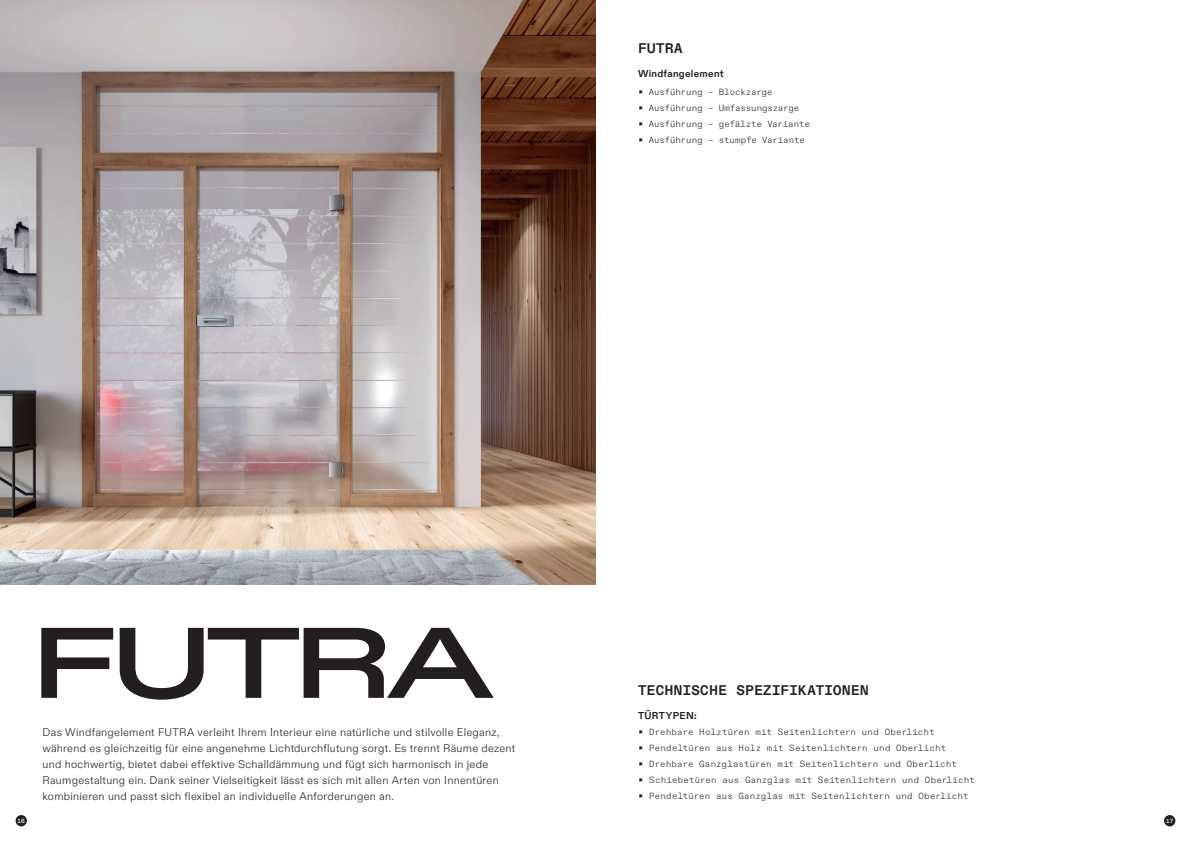
<style>
.page{position:relative;width:1191px;height:842px;background:#fff}
.page>*{position:absolute;margin:0;border:0;box-sizing:border-box;transform-origin:0 0}
.t1{font:700 100px "ABC Diatype Expanded Unlicensed Trial";letter-spacing:-.05em;color:#231f20;scale:1.12 1}
.t2{font:700 14px "ABC Diatype Mono Unlicensed Trial";letter-spacing:.04em;color:#231f20}
.t3{font:11px/16px "ABC Diatype Plus Variable Unlicensed Trial";letter-spacing:.025em;color:#231f20}
.t4{font:700 10px "ABC Diatype Unlicensed Trial";letter-spacing:.03em;color:#231f20}
.t5{font:300 9px "ABC Diatype Mono Unlicensed Trial";letter-spacing:.015em;color:#231f20}
.t6{font:300 9px "ABC Diatype Mono Unlicensed Trial";letter-spacing:-.005em;color:#231f20}
.t7{font:300 9px "ABC Diatype Mono Unlicensed Trial";letter-spacing:-.01em;color:#231f20}
.t8{font:500 6px "ABC Diatype Mono Unlicensed Trial";color:#fff}
</style>
<div class="page">
<div style="left:16px;top:815px;width:11px;height:11px;background:#231f20;border-radius:50%"></div>
<div style="left:1164px;top:815px;width:11px;height:11px;background:#231f20;border-radius:50%"></div>
<img style="left:0;top:0;width:595px;height:584px">
<p class="t2" style="left:638px;top:40px;width:46px">FUTRA</p>
<p class="t4" style="left:638px;top:66px;width:87px">Windfangelement</p>
<p class="t6" style="left:638px;top:87px;width:136px">▪ Ausführung – Blockzarge</p>
<p class="t7" style="left:638px;top:103px;width:163px">▪ Ausführung – Umfassungszarge</p>
<p class="t6" style="left:638px;top:119px;width:173px">▪ Ausführung – gefälzte Variante</p>
<p class="t6" style="left:638px;top:135px;width:168px">▪ Ausführung – stumpfe Variante</p>
<h1 class="t1" style="left:32px;top:601px;width:413px">FUTRA</h1>
<p class="t3" style="left:43px;top:724px;width:474px">Das Windfangelement FUTRA verleiht Ihrem Interieur eine natürliche und stilvolle Eleganz, während es gleichzeitig für eine angenehme Lichtdurchflutung sorgt. Es trennt Räume dezent und hochwertig, bietet dabei effektive Schalldämmung und fügt sich harmonisch in jede Raumgestaltung ein. Dank seiner Vielseitigkeit lässt es sich mit allen Arten von Innentüren kombinieren und passt sich flexibel an individuelle Anforderungen an.</p>
<p class="t2" style="left:638px;top:682px;width:232px">TECHNISCHE SPEZIFIKATIONEN</p>
<p class="t4" style="left:638px;top:708px;width:60px">TÜRTYPEN:</p>
<p class="t5" style="left:638px;top:727px;width:298px">▪ Drehbare Holztüren mit Seitenlichtern und Oberlicht</p>
<p class="t5" style="left:638px;top:743px;width:310px">▪ Pendeltüren aus Holz mit Seitenlichtern und Oberlicht</p>
<p class="t5" style="left:638px;top:759px;width:320px">▪ Drehbare Ganzglastüren mit Seitenlichtern und Oberlicht</p>
<p class="t5" style="left:638px;top:775px;width:338px">▪ Schiebetüren aus Ganzglas mit Seitenlichtern und Oberlicht</p>
<p class="t5" style="left:638px;top:791px;width:332px">▪ Pendeltüren aus Ganzglas mit Seitenlichtern und Oberlicht</p>
<p class="t8" style="left:18px;top:817px;width:9px">16</p>
<p class="t8" style="left:1166px;top:817px;width:9px">17</p>
</div>
